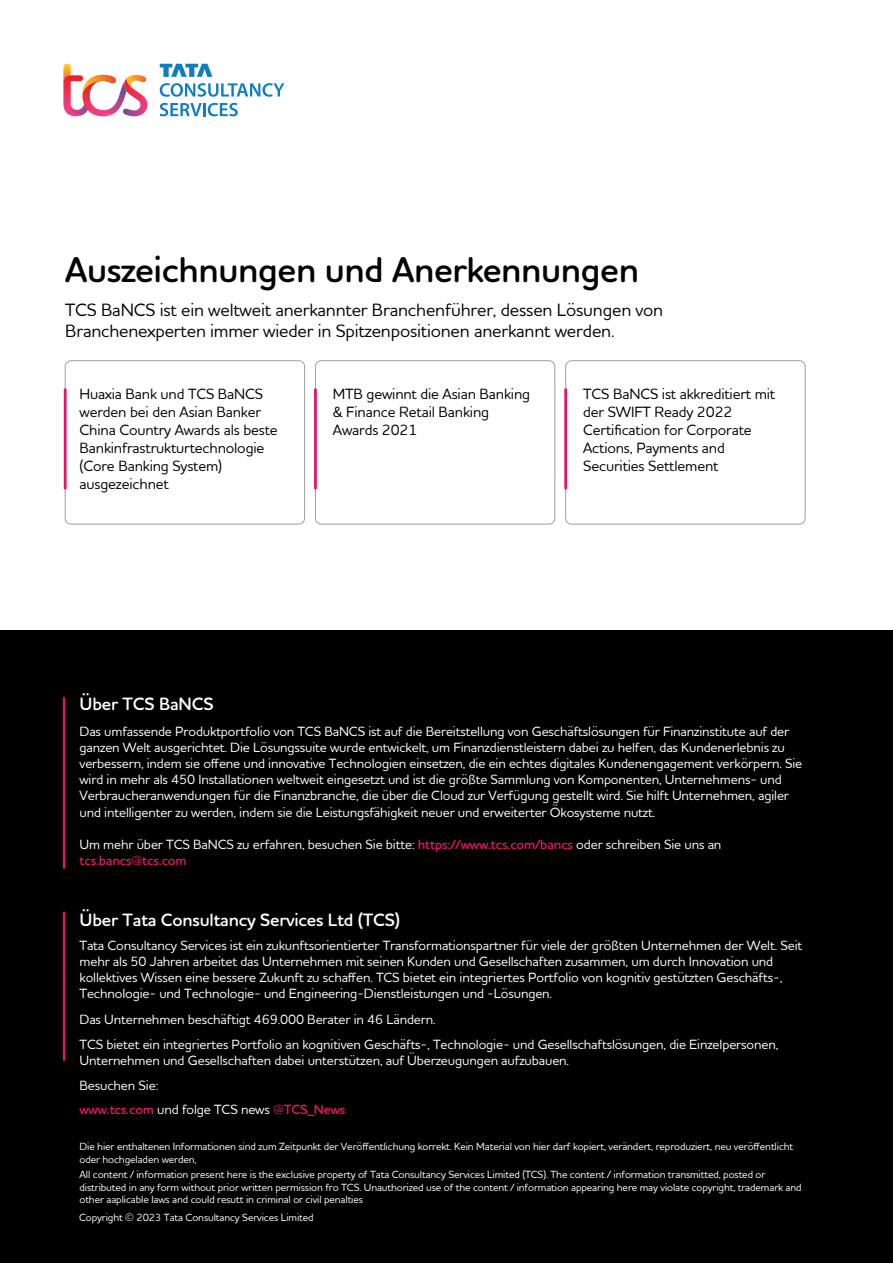
<style>
.page{position:relative;width:893px;height:1263px;background:#fff}
.page>*{position:absolute;margin:0;border:0;box-sizing:border-box;transform-origin:0 0}
.t1{font:600 36px "Houschka Rounded Alt";letter-spacing:-.01em;color:#020202}
.t2{font:500 18px/21.6px "Houschka Rounded Alt";letter-spacing:-.01em;color:#050606}
.t3{font:600 18px "Houschka Rounded Alt";letter-spacing:-.01em;color:#fff}
.t4{font:500 15px/18px "Houschka Rounded Alt";letter-spacing:-.01em;color:#020202}
.t5{font:500 13.5px/16.2px "Houschka Rounded Alt";letter-spacing:-.01em;color:#fff}
.t6{font:600 13.5px "Houschka Rounded Alt";letter-spacing:-.01em;color:#e21666}
.t7{font:500 10.5px/12.6px "Houschka Rounded Alt";letter-spacing:-.01em;color:#fff}
.s1{font-weight:600;color:#e21666}
.s2{font-weight:500;color:#fff}
</style>
<div class="page">
<div style="left:0;top:631px;width:893px;height:632px;background:#000"></div>
<hr style="left:63px;top:912px;width:2px;height:148px;background:#e21666">
<svg style="left:160px;top:64px;width:52px;height:13px"></svg>
<svg style="left:160px;top:83px;width:124px;height:14px"></svg>
<svg style="left:160px;top:103px;width:78px;height:13px"></svg>
<svg style="left:63px;top:64px;width:84px;height:53px"></svg>
<div style="left:65px;top:360px;width:240px;height:164px;border:1px solid #a09f9f;border-radius:6px"></div>
<div style="left:315px;top:360px;width:240px;height:164px;border:1px solid #a09f9f;border-radius:6px"></div>
<div style="left:565px;top:360px;width:240px;height:164px;border:1px solid #a09f9f;border-radius:6px"></div>
<hr style="left:64px;top:388px;width:3px;height:101px;background:#e21666">
<hr style="left:314px;top:388px;width:3px;height:101px;background:#e21666">
<hr style="left:564px;top:388px;width:3px;height:101px;background:#e21666">
<hr style="left:63px;top:698px;width:2px;height:170px;background:#e21666">
<h1 class="t1" style="left:65px;top:247px;width:575px">Auszeichnungen und Anerkennungen</h1>
<h2 class="t2" style="left:65px;top:298px;width:600px">TCS BaNCS ist ein weltweit anerkannter Branchenführer, dessen Lösungen von<br>Branchenexperten immer wieder in Spitzenpositionen anerkannt werden.</h2>
<p class="t4" style="left:80px;top:384px;width:200px">Huaxia Bank und TCS BaNCS werden bei den Asian Banker<br>China Country Awards als beste<br>Bankinfrastrukturtechnologie (Core Banking System) ausgezeichnet</p>
<p class="t4" style="left:333px;top:384px;width:199px">MTB gewinnt die Asian Banking &amp; Finance Retail Banking<br>Awards 2021</p>
<p class="t4" style="left:583px;top:384px;width:194px">TCS BaNCS ist akkreditiert mit der SWIFT Ready 2022<br>Certification for Corporate<br>Actions, Payments and<br>Securities Settlement</p>
<h2 class="t3" style="left:80px;top:692px;width:136px">Über TCS BaNCS</h2>
<p class="t5" style="left:80px;top:722px;width:724px">Das umfassende Produktportfolio von TCS BaNCS ist auf die Bereitstellung von Geschäftslösungen für Finanzinstitute auf der ganzen Welt ausgerichtet. Die Lösungssuite wurde entwickelt, um Finanzdienstleistern dabei zu helfen, das Kundenerlebnis zu verbessern, indem sie offene und innovative Technologien einsetzen, die ein echtes digitales Kundenengagement verkörpern. Sie wird in mehr als 450 Installationen weltweit eingesetzt und ist die größte Sammlung von Komponenten, Unternehmens- und Verbraucheranwendungen für die Finanzbranche, die über die Cloud zur Verfügung gestellt wird. Sie hilft Unternehmen, agiler und intelligenter zu werden, indem sie die Leistungsfähigkeit neuer und erweiterter Ökosysteme nutzt.</p>
<p class="t5" style="left:80px;top:836px;width:643px">Um mehr über TCS BaNCS zu erfahren, besuchen Sie bitte: <span class="s1">https://www.tcs.com/bancs</span> oder schreiben Sie uns an <span class="s1">tcs.bancs@tcs.com</span></p>
<h2 class="t3" style="left:80px;top:908px;width:322px">Über Tata Consultancy Services Ltd (TCS)</h2>
<p class="t5" style="left:80px;top:937px;width:724px">Tata Consultancy Services ist ein zukunftsorientierter Transformationspartner für viele der größten Unternehmen der Welt. Seit mehr als 50 Jahren arbeitet das Unternehmen mit seinen Kunden und Gesellschaften zusammen, um durch Innovation und kollektives Wissen eine bessere Zukunft zu schaffen. TCS bietet ein integriertes Portfolio von kognitiv gestützten Geschäfts-, Technologie- und Technologie- und Engineering-Dienstleistungen und -Lösungen.</p>
<p class="t5" style="left:80px;top:1006px;width:700px;line-height:25.2px">Das Unternehmen beschäftigt 469.000 Berater in 46 Ländern.<br>TCS bietet ein integriertes Portfolio an kognitiven Geschäfts-, Technologie- und Gesellschaftslösungen, die Einzelpersonen,</p>
<p class="t5" style="left:80px;top:1047px;width:491px;line-height:25.2px">Unternehmen und Gesellschaften dabei unterstützen, auf Überzeugungen aufzubauen.<br>Besuchen Sie:</p>
<p class="t6" style="left:80px;top:1101px;width:267px">www.tcs.com <span class="s2">und folge TCS news</span> @TCS_News</p>
<p class="t7" style="left:80px;top:1140px;width:715px">Die hier enthaltenen Informationen sind zum Zeitpunkt der Veröffentlichung korrekt. Kein Material von hier darf kopiert, verändert, reproduziert, neu veröffentlicht oder hochgeladen werden,</p>
<p class="t7" style="left:80px;top:1168px;width:724px">All content / information present here is the exclusive property of Tata Consultancy Services Limited (TCS). The content / information transmitted, posted or distributed in any form without prior written permission fro TCS. Unauthorized use of the content / information appearing here may violate copyright, trademark and other aaplicable laws and could resutt in criminal or civil penalties</p>
<p class="t7" style="left:79px;top:1211px;width:236px">Copyright © 2023 Tata Consultancy Services Limited</p>
</div>
